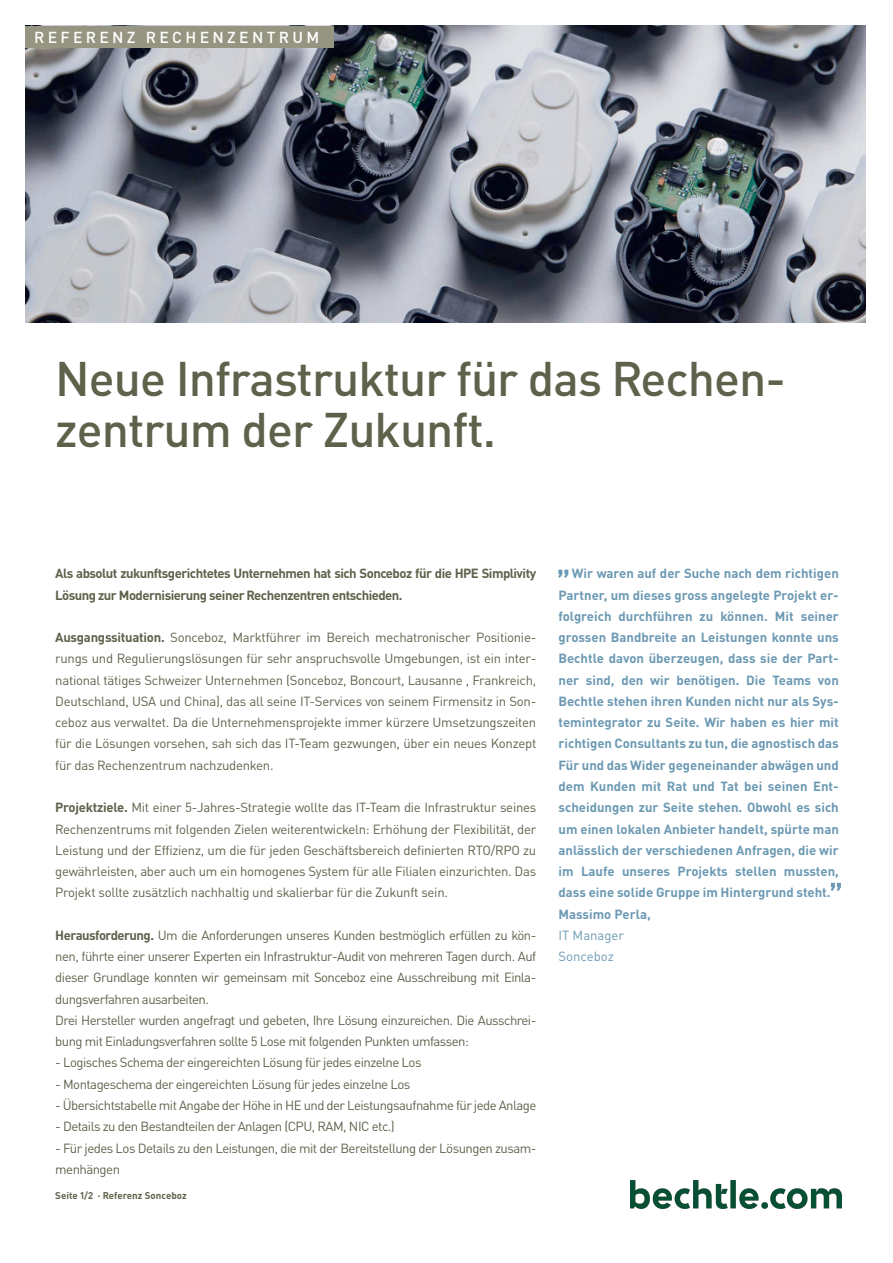
<style>
.page{position:relative;width:893px;height:1263px;background:#fff}
.page>*{position:absolute;margin:0;border:0;box-sizing:border-box;transform-origin:0 0}
.t1{font:500 48px/51px "Bechtle DIN";letter-spacing:-.02em;color:#60614b}
.t2{font:500 15.75px "Bechtle DIN";letter-spacing:.21em;color:#fff}
.t3{font:13.2px/21.3px "Bechtle DIN";letter-spacing:-.04em;color:#60614b;text-align:justify}
.t4{font:700 13.2px/21.3px "Bechtle DIN";color:#6c99b3}
.t5{font:700 13.2px/21.3px "Bechtle DIN";letter-spacing:-.04em;color:#60614b}
.t6{font:13.2px/21.3px "Bechtle DIN";color:#6c99b3}
.t7{font:700 9.75px "Bechtle DIN";color:#60614b}
.s1{font-weight:700}
</style>
<div class="page">
<img style="left:26px;top:26px;width:839px;height:296px">
<div style="left:26px;top:26px;width:308px;height:21px;background:#959581"></div>
<svg style="left:558px;top:570px;width:10px;height:8px"></svg>
<svg style="left:831px;top:883px;width:10px;height:8px"></svg>
<img style="left:631px;top:1180px;width:210px;height:28px">
<p class="t2" style="left:34px;top:24px;width:287px">REFERENZ RECHENZENTRUM</p>
<h1 class="t1" style="left:55px;top:348px;width:732px">Neue Infrastruktur für das Rechen&shy;zentrum der Zukunft.</h1>
<p class="t5" style="left:55px;top:561px;width:482px">Als absolut zukunftsgerichtetes Unternehmen hat sich Sonceboz für die HPE Simplivity<br>Lösung zur Modernisierung seiner Rechenzentren entschieden.</p>
<p class="t3" style="left:55px;top:625px;width:483px"><span class="s1">Ausgangssituation.</span> Sonceboz, Marktführer im Bereich mechatronischer Positionie&shy;rungs und Regulierungslösungen für sehr anspruchsvolle Umgebungen, ist ein inter&shy;national tätiges Schweizer Unternehmen (Sonceboz, Boncourt, Lausanne , Frankreich, Deutschland, USA und China), das all seine IT-Services von seinem Firmensitz in Son&shy;ceboz aus verwaltet. Da die Unternehmensprojekte immer kürzere Umsetzungszeiten für die Lösungen vorsehen, sah sich das IT-Team gezwungen, über ein neues Konzept für das Rechenzentrum nachzudenken.</p>
<p class="t3" style="left:55px;top:795px;width:483px"><span class="s1">Projektziele.</span> Mit einer 5-Jahres-Strategie wollte das IT-Team die Infrastruktur seines Rechenzentrums mit folgenden Zielen weiterentwickeln: Erhöhung der Flexibilität, der Leistung und der Effizienz, um die für jeden Geschäftsbereich definierten RTO/RPO zu gewährleisten, aber auch um ein homogenes System für alle Filialen einzurichten. Das Projekt sollte zusätzlich nachhaltig und skalierbar für die Zukunft sein.</p>
<p class="t3" style="left:55px;top:923px;width:483px;text-align:left"><span class="s1">Herausforderung.</span> Um die Anforderungen unseres Kunden bestmöglich erfüllen zu kön&shy;nen, führte einer unserer Experten ein Infrastruktur-Audit von mehreren Tagen durch. Auf dieser Grundlage konnten wir gemeinsam mit Sonceboz eine Ausschreibung mit Einla&shy;dungsverfahren ausarbeiten.<br>Drei Hersteller wurden angefragt und gebeten, Ihre Lösung einzureichen. Die Ausschrei&shy;bung mit Einladungsverfahren sollte 5 Lose mit folgenden Punkten umfassen:</p>
<p class="t3" style="left:55px;top:1051px;width:368px">- Logisches Schema der eingereichten Lösung für jedes einzelne Los</p>
<p class="t3" style="left:55px;top:1072px;width:356px">- Montageschema der eingereichten Lösung für jedes einzelne Los</p>
<p class="t3" style="left:55px;top:1093px;width:483px">- Übersichtstabelle mit Angabe der Höhe in HE und der Leistungsaufnahme für jede Anlage</p>
<p class="t3" style="left:55px;top:1114px;width:341px">- Details zu den Bestandteilen der Anlagen (CPU, RAM, NIC etc.)</p>
<p class="t3" style="left:55px;top:1136px;width:483px">- Für jedes Los Details zu den Leistungen, die mit der Bereitstellung der Lösungen zusam&shy;menhängen</p>
<p class="t7" style="left:55px;top:1187px;width:133px">Seite 1/2 · Referenz Sonceboz</p>
<p class="t4" style="left:558px;top:561px;width:282px;text-indent:14px">Wir waren auf der Suche nach dem richtigen Partner, um dieses gross angelegte Projekt er&shy;folgreich durchführen zu können. Mit seiner grossen Bandbreite an Leistungen konnte uns Bechtle davon überzeugen, dass sie der Part&shy;ner sind, den wir benötigen. Die Teams von Bechtle stehen ihren Kunden nicht nur als Sys&shy;temintegrator zu Seite. Wir haben es hier mit richtigen Consultants zu tun, die agnostisch das Für und das Wider gegeneinander abwägen und dem Kunden mit Rat und Tat bei seinen Ent&shy;scheidungen zur Seite stehen. Obwohl es sich um einen lokalen Anbieter handelt, spürte man anlässlich der verschiedenen Anfragen, die wir im Laufe unseres Projekts stellen mussten, dass eine solide Gruppe im Hintergrund steht.<br>Massimo Perla,</p>
<p class="t6" style="left:558px;top:923px;width:67px">IT Manager<br>Sonceboz</p>
</div>
